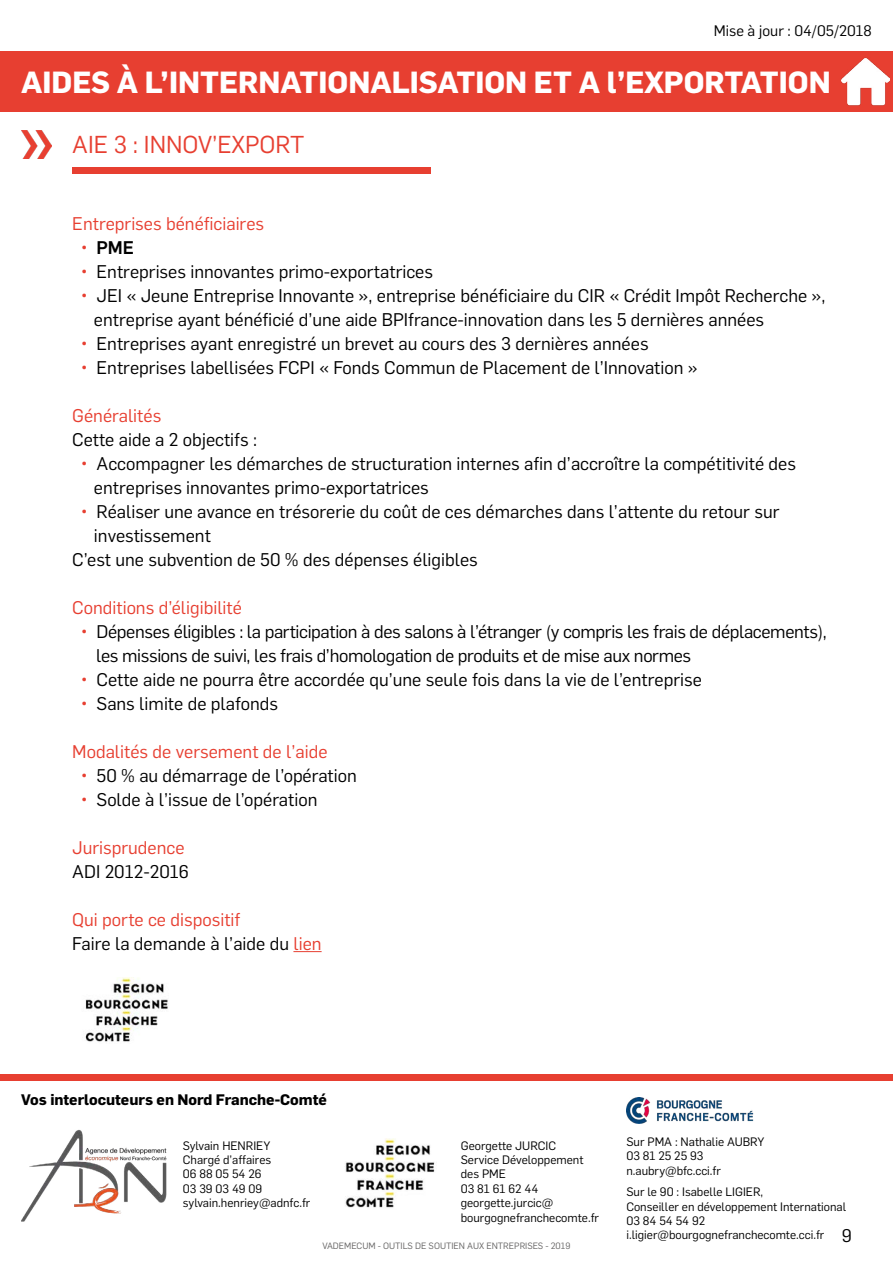
<style>
.page{position:relative;width:893px;height:1263px;background:#fff}
.page>*{position:absolute;margin:0;border:0;box-sizing:border-box;transform-origin:0 0}
.t1{font:700 30px "Flama";color:#fff}
.t2{font:24px "Flama";color:#e73f31}
.t3{font:18px/24px "Flama";color:#000}
.t4{font:18px/24px "Flama";letter-spacing:-.02em;color:#000}
.t5{font:18px/24px "Flama";color:#e73f31}
.t6{font:500 18px "Flama";color:#000}
.t7{font:700 15px "Flama";color:#000}
.t8{font:15px "Flama";color:#000}
.t9{font:12px/14.4px "Flama";color:#000}
.t10{font:9px "Flama";color:#666565}
.s1{font-weight:400;color:#e73f31}
.s2{color:#e73f31}
.s3{color:#000}
</style>
<div class="page">
<div style="left:0;top:1074px;width:893px;height:6px;background:#e73f31"></div>
<div style="left:0;top:51px;width:893px;height:61px;background:#e73f31"></div>
<img style="left:21px;top:131px;width:30px;height:27px">
<div style="left:72px;top:167px;width:358px;height:6px;background:#e73f31"></div>
<svg style="left:293px;top:951px;width:29px;height:1px"></svg>
<img style="left:21px;top:1129px;width:146px;height:93px">
<img style="left:345px;top:1138px;width:90px;height:70px">
<img style="left:85px;top:978px;width:83px;height:64px">
<img style="left:842px;top:58px;width:47px;height:47px">
<img style="left:626px;top:1097px;width:128px;height:27px">
<p class="t8" style="left:714px;top:20px;width:159px">Mise à jour : 04/05/2018</p>
<h1 class="t1" style="left:21px;top:60px;width:811px">AIDES À L’INTERNATIONALISATION ET A l’EXPORTATION</h1>
<h2 class="t2" style="left:72px;top:128px;width:234px">AIE 3 : INNOV’EXPORT</h2>
<p class="t5" style="left:72px;top:210px;width:193px">Entreprises bénéficiaires</p>
<p class="t6" style="left:81px;top:234px;width:55px"><span class="s1">•</span> PME</p>
<p class="t3" style="left:81px;top:258px;width:354px"><span class="s2">•</span> Entreprises innovantes primo-exportatrices</p>
<p class="t3" style="left:94px;top:282px;width:733px;text-indent:-13px"><span class="s2">•</span> JEI « Jeune Entreprise Innovante », entreprise bénéficiaire du CIR « Crédit Impôt Recherche », entreprise ayant bénéficié d’une aide BPIfrance-innovation dans les 5 dernières années</p>
<p class="t3" style="left:81px;top:330px;width:569px"><span class="s2">•</span> Entreprises ayant enregistré un brevet au cours des 3 dernières années</p>
<p class="t3" style="left:81px;top:354px;width:618px"><span class="s2">•</span> Entreprises labellisées FCPI « Fonds Commun de Placement de l’Innovation »</p>
<p class="t5" style="left:72px;top:402px;width:91px">Généralités</p>
<p class="t3" style="left:72px;top:426px;width:186px">Cette aide a 2 objectifs :</p>
<p class="t3" style="left:94px;top:450px;width:704px;text-indent:-13px"><span class="s2">•</span> Accompagner les démarches de structuration internes afin d’accroître la compétitivité des entreprises innovantes primo-exportatrices</p>
<p class="t3" style="left:81px;top:498px;width:700px"><span class="s2">•</span> Réaliser une avance en trésorerie du coût de ces démarches dans l’attente du retour sur</p>
<p class="t3" style="left:94px;top:522px;width:118px">investissement</p>
<p class="t3" style="left:72px;top:546px;width:407px">C’est une subvention de 50 % des dépenses éligibles</p>
<p class="t5" style="left:72px;top:594px;width:171px">Conditions d’éligibilité</p>
<p class="t4" style="left:96px;top:618px;width:732px;text-indent:-15px"><span class="s2">•</span> Dépenses éligibles : la participation à des salons à l’étranger (y compris les frais de déplacements), les missions de suivi, les frais d’homologation de produits et de mise aux normes</p>
<p class="t3" style="left:81px;top:666px;width:622px"><span class="s2">•</span> Cette aide ne pourra être accordée qu’une seule fois dans la vie de l’entreprise</p>
<p class="t3" style="left:81px;top:690px;width:199px"><span class="s2">•</span> Sans limite de plafonds</p>
<p class="t5" style="left:72px;top:738px;width:257px">Modalités de versement de l’aide</p>
<p class="t3" style="left:81px;top:762px;width:277px"><span class="s2">•</span> 50 % au démarrage de l’opération</p>
<p class="t3" style="left:81px;top:786px;width:238px"><span class="s2">•</span> Solde à l’issue de l’opération</p>
<p class="t5" style="left:72px;top:834px;width:114px">Jurisprudence</p>
<p class="t3" style="left:72px;top:858px;width:118px">ADI 2012-2016</p>
<p class="t5" style="left:72px;top:906px;width:251px">Qui porte ce dispositif<br><span class="s3">Faire la demande à l’aide du</span> lien</p>
<p class="t7" style="left:21px;top:1088px;width:307px">Vos interlocuteurs en Nord Franche-Comté</p>
<p class="t9" style="left:183px;top:1137px;width:129px">Sylvain HENRIEY<br>Chargé d’affaires<br>06 88 05 54 26<br>03 39 03 49 09 sylvain.henriey@adnfc.fr</p>
<p class="t9" style="left:461px;top:1137px;width:140px">Georgette JURCIC<br>Service Développement des PME<br>03 81 61 62 44 georgette.jurcic@ bourgognefranchecomte.fr</p>
<p class="t10" style="left:323px;top:1239px;width:249px">VADEMECUM - OUTILS DE SOUTIEN AUX ENTREPRISES - 2019</p>
<p class="t9" style="left:626px;top:1133px;width:140px">Sur PMA : Nathalie AUBRY<br>03 81 25 25 93 n.aubry@bfc.cci.fr</p>
<p class="t9" style="left:626px;top:1184px;width:221px">Sur le 90 : Isabelle LIGIER,<br>Conseiller en développement International<br>03 84 54 54 92 i.ligier@bourgognefranchecomte.cci.fr</p>
<p class="t3" style="left:842px;top:1222px;width:12px">9</p>
</div>
